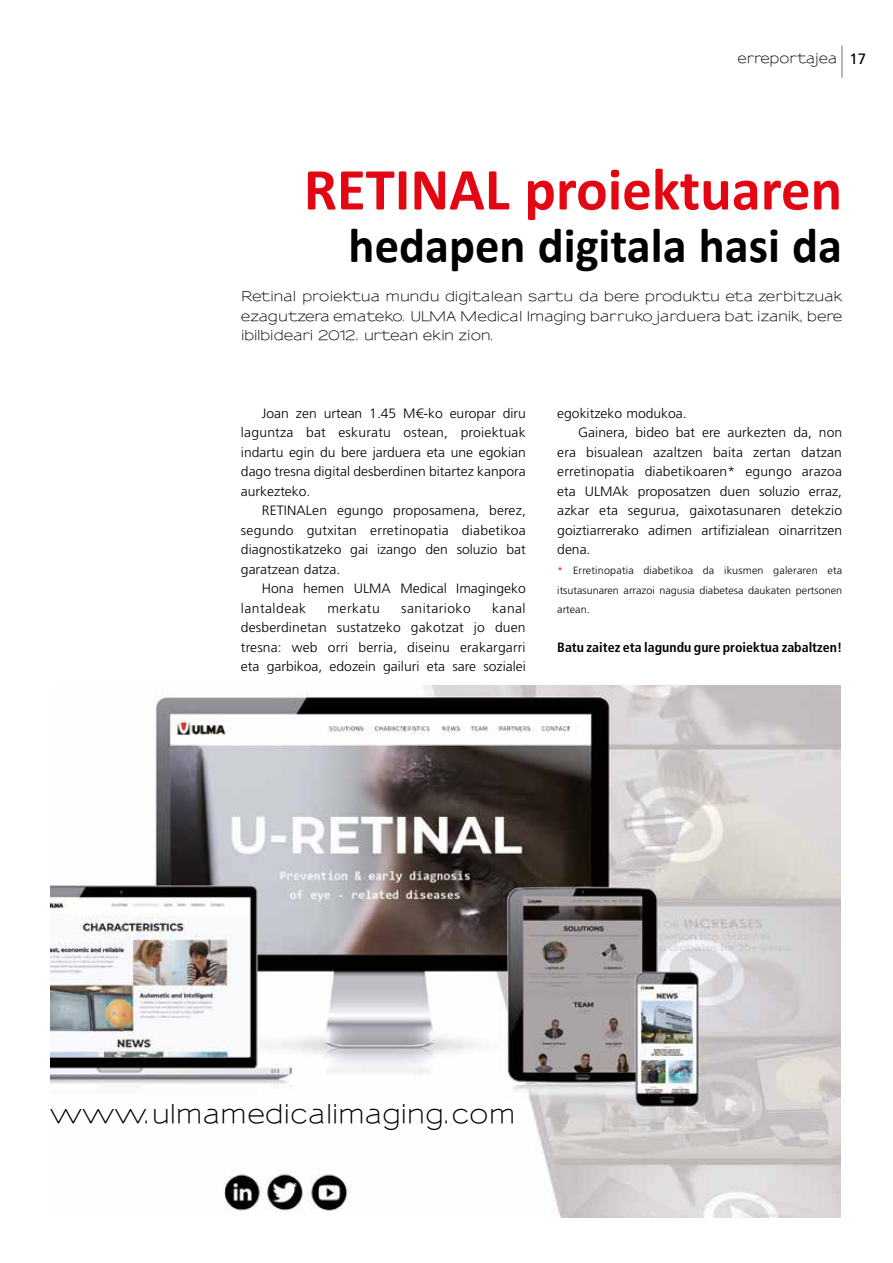
<style>
.page{position:relative;width:893px;height:1263px;background:#fff}
.page>*{position:absolute;margin:0;border:0;box-sizing:border-box;transform-origin:0 0}
.t1{font:700 60px "Calibri";color:#e30613}
.t2{font:700 49.5px "Calibri";color:#000}
.t3{font:600 25.5px "Sansumi";letter-spacing:.02em;color:#000}
.t4{font:300 13.5px/19.5px "Frutiger LT Std";color:#000;text-align:justify}
.t5{font:600 13.5px/19.5px "Sansumi";color:#000;text-align:justify}
.t6{font:700 condensed 13.5px "Frutiger LT Std";color:#000}
.t7{font:300 13.5px "Frutiger LT Std";letter-spacing:.035em;color:#000}
.t8{font:300 10.5px/19.5px "Frutiger LT Std";color:#000;text-align:justify}
.s1{font-family:"Frutiger LT Std";font-weight:400;font-size:15px}
.s2{color:#e30613}
</style>
<div class="page">
<hr style="left:842px;top:45px;width:1px;height:33px;background:#706f6f">
<img style="left:50px;top:685px;width:791px;height:533px">
<p class="t5" style="left:737px;top:49px;width:130px">erreportajea <span class="s1">17</span></p>
<h1 class="t1" style="left:304px;top:152px;width:540px">RETINAL proiektuaren</h1>
<h2 class="t2" style="left:349px;top:215px;width:495px">hedapen digitala hasi da</h2>
<p class="t5" style="left:241px;top:287px;width:603px">Retinal proiektua mundu digitalean sartu da bere produktu eta zerbitzuak ezagutzera emateko. ULMA Medical Imaging barruko jarduera bat izanik, bere ibilbideari 2012. urtean ekin zion.</p>
<p class="t4" style="left:241px;top:404px;width:286px;text-indent:21px">Joan zen urtean 1.45 M€-ko europar diru laguntza bat eskuratu ostean, proiektuak indartu egin du bere jarduera eta une egokian dago tresna digital desberdinen bitartez kanpora aurkezteko.</p>
<p class="t4" style="left:241px;top:501px;width:286px;text-indent:21px">RETINALen egungo proposamena, berez, segundo gutxitan erretinopatia diabetikoa diagnostikatzeko gai izango den soluzio bat garatzean datza.</p>
<p class="t4" style="left:241px;top:579px;width:286px;text-indent:21px">Hona hemen ULMA Medical Imagingeko lantaldeak</p>
<p class="t4" style="left:241px;top:599px;width:286px;text-indent:251px">kanal desberdinetan sustatzeko gakotzat jo duen tresna: web orri berria, diseinu erakargarri eta garbikoa, edozein gailuri eta sare sozialei</p>
<p class="t7" style="left:328px;top:601px;width:54px">merkatu</p>
<p class="t7" style="left:401px;top:601px;width:71px">sanitarioko</p>
<p class="t4" style="left:557px;top:404px;width:131px">egokitzeko modukoa.</p>
<p class="t4" style="left:578px;top:423px;width:265px">Gainera, bideo bat ere aurkezten da, non</p>
<p class="t4" style="left:557px;top:443px;width:286px">era bisualean azaltzen baita zertan datzan</p>
<p class="t4" style="left:557px;top:462px;width:286px">erretinopatia diabetikoaren* egungo arazoa</p>
<p class="t4" style="left:557px;top:482px;width:286px">eta ULMAk proposatzen duen soluzio erraz,</p>
<p class="t4" style="left:557px;top:501px;width:286px">azkar eta segurua, gaixotasunaren detekzio</p>
<p class="t4" style="left:557px;top:521px;width:286px">goiztiarrerako adimen artifizialean oinarritzen</p>
<p class="t4" style="left:557px;top:540px;width:35px">dena.</p>
<p class="t8" style="left:557px;top:561px;width:286px"><span class="s2">*</span> Erretinopatia diabetikoa da ikusmen galeraren eta itsutasunaren arrazoi nagusia diabetesa daukaten pertsonen artean.</p>
<p class="t6" style="left:557px;top:639px;width:286px">Batu zaitez eta lagundu gure proiektua zabaltzen!</p>
<h3 class="t3" style="left:50px;top:1100px;width:467px">www.ulmamedicalimaging.com</h3>
</div>
